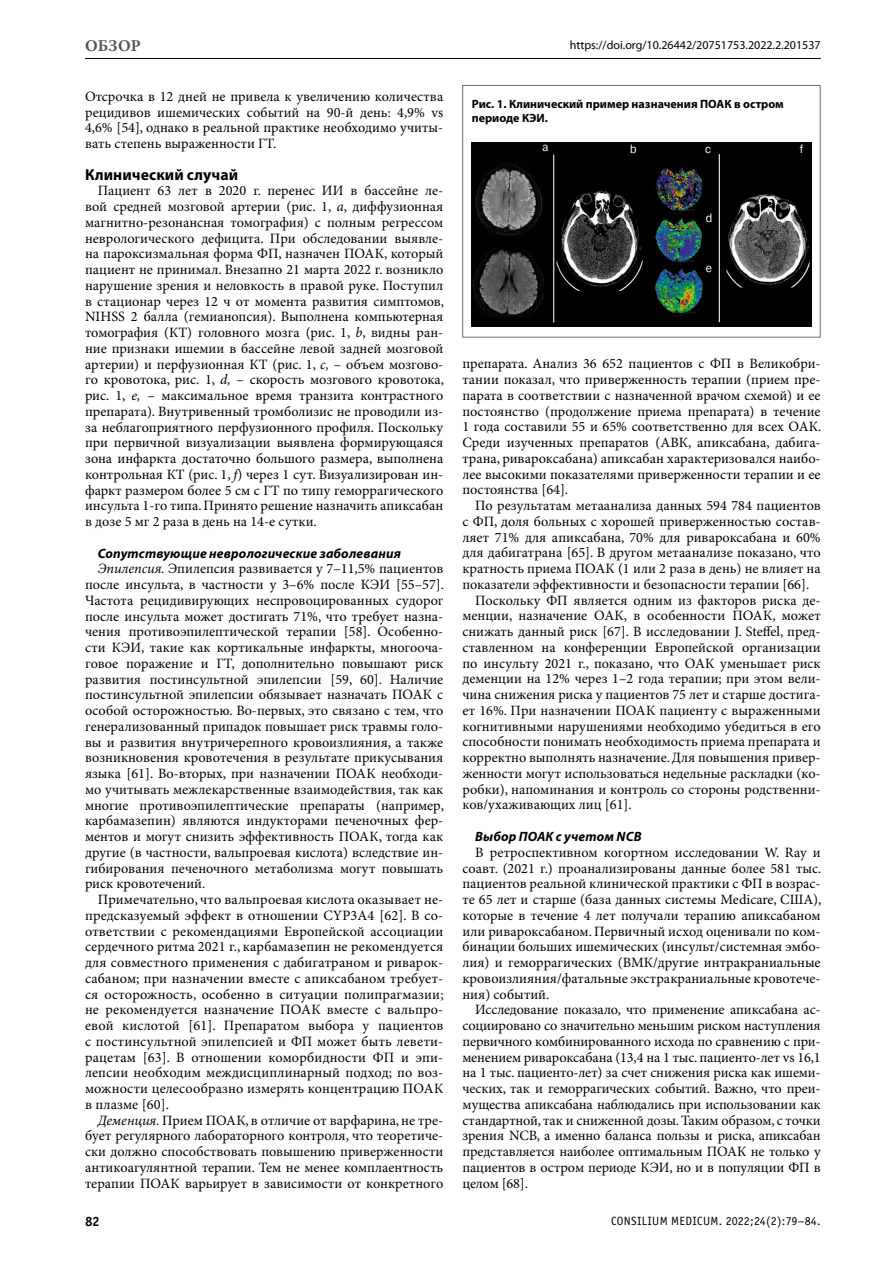
<style>
.page{position:relative;width:893px;height:1263px;background:#fff}
.page>*{position:absolute;margin:0;border:0;box-sizing:border-box;transform-origin:0 0}
.t1{font:700 16.5px "Minion Pro";color:#545454}
.t2{font:700 15.75px "Myriad Pro";letter-spacing:.005em;color:#000}
.t3{font:14.25px/15.8px "Minion Pro";color:#000;text-align:justify}
.t4{font:italic 700 13.5px "Myriad Pro";letter-spacing:.01em;color:#000}
.t5{font:13.5px "Officina Sans Bold C";color:#000}
.t6{font:700 12px/14.2px "Myriad Pro";color:#000}
.t7{font:12px "Myriad Pro";color:#000}
.t8{font:12px "Officina Sans Book C";letter-spacing:.025em;color:#000}
.t9{font:12px "Pragmatica C";color:#fff;scale:.9 1}
.s1{font-style:italic}
</style>
<div class="page">
<hr style="left:85px;top:58px;width:736px;height:1px;background:#000">
<img style="left:471px;top:142px;width:340px;height:185px">
<div style="left:462px;top:85px;width:358px;height:253px;border:1px solid #6f6f6f"></div>
<p class="t1" style="left:85px;top:36px;width:25px">Обзор</p>
<p class="t3" style="left:85px;top:89px;width:360px">Отсрочка в 12 дней не привела к увеличению количества рецидивов ишемических событий на 90-й день: 4,9% vs 4,6% [54], однако в реальной практике необходимо учиты&shy;вать степень выраженности ГТ.</p>
<p class="t2" style="left:85px;top:165px;width:155px">Клинический случай</p>
<p class="t3" style="left:85px;top:183px;width:361px;text-indent:13px">Пациент 63 лет в 2020 г. перенес ИИ в бассейне ле&shy;вой средней мозговой артерии (рис. 1, <span class="s1">a</span>, диффузионная магнитно-резонансная томография) с полным регрессом неврологического дефицита. При обследовании выявле&shy;на пароксизмальная форма ФП, назначен ПОАК, который пациент не принимал. Внезапно 21 марта 2022 г. возникло нарушение зрения и неловкость в правой руке. Поступил в стационар через 12 ч от момента развития симптомов, NIHSS 2 балла (гемианопсия). Выполнена компьютерная томография (КТ) головного мозга (рис. 1, <span class="s1">b</span>, видны ран&shy;ние признаки ишемии в бассейне левой задней мозговой артерии) и перфузионная КТ (рис. 1, <span class="s1">с,</span> – объем мозгово&shy;го кровотока, рис. 1, <span class="s1">d,</span> – скорость мозгового кровотока, рис. 1, <span class="s1">e,</span> – максимальное время транзита контрастного препарата). Внутривенный тромболизис не проводили из&shy;за неблагоприятного перфузионного профиля. Поскольку при первичной визуализации выявлена формирующаяся зона инфаркта достаточно большого размера, выполнена контрольная КТ (рис. 1, <span class="s1">f</span>) через 1 сут. Визуализирован ин&shy;фаркт размером более 5 см с ГТ по типу геморрагического инсульта 1-го типа. Принято решение назначить апиксабан в дозе 5 мг 2 раза в день на 14-е сутки.</p>
<p class="t4" style="left:98px;top:546px;width:305px">Сопутствующие неврологические заболевания</p>
<p class="t3" style="left:85px;top:561px;width:360px;text-indent:13px"><span class="s1">Эпилепсия.</span> Эпилепсия развивается у 7–11,5% пациентов после инсульта, в частности у 3–6% после КЭИ [55–57].<br>Частота рецидивирующих неспровоцированных судорог после инсульта может достигать 71%, что требует назна&shy;чения противоэпилептической терапии [58]. Особенно&shy;сти КЭИ, такие как кортикальные инфаркты, многооча&shy;говое поражение и ГТ, дополнительно повышают риск развития постинсультной эпилепсии [59, 60]. Наличие постинсультной эпилепсии обязывает назначать ПОАК с особой осторожностью. Во-первых, это связано с тем, что генерализованный припадок повышает риск травмы голо&shy;вы и развития внутричерепного кровоизлияния, а также возникновения кровотечения в результате прикусывания языка [61]. Во-вторых, при назначении ПОАК необходи&shy;мо учитывать межлекарственные взаимодействия, так как многие противоэпилептические препараты (например, карбамазепин) являются индукторами печеночных фер&shy;ментов и могут снизить эффективность ПОАК, тогда как другие (в частности, вальпроевая кислота) вследствие ин&shy;гибирования печеночного метаболизма могут повышать риск кровотечений.</p>
<p class="t3" style="left:85px;top:892px;width:360px;text-indent:13px">Примечательно, что вальпроевая кислота оказывает не&shy;предсказуемый эффект в отношении CYP3A4 [62]. В со&shy;ответствии с рекомендациями Европейской ассоциации сердечного ритма 2021 г., карбамазепин не рекомендуется для совместного применения с дабигатраном и риварок&shy;сабаном; при назначении вместе с апиксабаном требует&shy;ся осторожность, особенно в ситуации полипрагмазии; не рекомендуется назначение ПОАК вместе с вальпро&shy;евой кислотой [61]. Препаратом выбора у пациентов с постинсультной эпилепсией и ФП может быть левети&shy;рацетам [63]. В отношении коморбидности ФП и эпи&shy;лепсии необходим междисциплинарный подход; по воз&shy;можности целесообразно измерять концентрацию ПОАК в плазме [60].</p>
<p class="t3" style="left:85px;top:1113px;width:360px;text-indent:13px"><span class="s1">Деменция.</span> Прием ПОАК, в отличие от варфарина, не тре&shy;бует регулярного лабораторного контроля, что теоретиче&shy;ски должно способствовать повышению приверженности антикоагулянтной терапии. Тем не менее комплаентность терапии ПОАК варьирует в зависимости от конкретного</p>
<p class="t7" style="left:570px;top:39px;width:252px">https://doi.org/10.26442/20751753.2022.2.201537</p>
<p class="t6" style="left:472px;top:97px;width:314px">Рис. 1. Клинический пример назначения ПОАК в остром периоде КЭИ.</p>
<p class="t9" style="left:542px;top:140px;width:8px">a</p>
<p class="t9" style="left:630px;top:142px;width:9px">b</p>
<p class="t9" style="left:705px;top:142px;width:8px">c</p>
<p class="t9" style="left:800px;top:143px;width:5px">f</p>
<p class="t9" style="left:706px;top:211px;width:9px">d</p>
<p class="t9" style="left:706px;top:261px;width:8px">e</p>
<p class="t3" style="left:462px;top:357px;width:360px">препарата. Анализ 36 652 пациентов с ФП в Великобри&shy;тании показал, что приверженность терапии (прием пре&shy;парата в соответствии с назначенной врачом схемой) и ее постоянство (продолжение приема препарата) в течение 1 года составили 55 и 65% соответственно для всех ОАК.<br>Среди изученных препаратов (АВК, апиксабана, дабига&shy;трана, ривароксабана) апиксабан характеризовался наибо&shy;лее высокими показателями приверженности терапии и ее постоянства [64].</p>
<p class="t3" style="left:475px;top:498px;width:347px">По результатам метаанализа данных 594 784 пациентов</p>
<p class="t3" style="left:462px;top:514px;width:360px">с ФП, доля больных с хорошей приверженностью состав-</p>
<p class="t3" style="left:462px;top:530px;width:360px">ляет 71% для апиксабана, 70% для ривароксабана и 60%</p>
<p class="t3" style="left:462px;top:546px;width:360px">для дабигатрана [65]. В другом метаанализе показано, что</p>
<p class="t3" style="left:462px;top:561px;width:360px">кратность приема ПОАК (1 или 2 раза в день) не влияет на</p>
<p class="t3" style="left:462px;top:577px;width:348px">показатели эффективности и безопасности терапии [66].</p>
<p class="t3" style="left:475px;top:593px;width:347px">Поскольку ФП является одним из факторов риска де-</p>
<p class="t3" style="left:462px;top:608px;width:360px">менции, назначение ОАК, в особенности ПОАК, может</p>
<p class="t3" style="left:462px;top:624px;width:360px">снижать данный риск [67]. В исследовании J. Steffel, пред-</p>
<p class="t3" style="left:462px;top:640px;width:360px">ставленном на конференции Европейской организации</p>
<p class="t3" style="left:462px;top:656px;width:360px">по инсульту 2021 г., показано, что ОАК уменьшает риск</p>
<p class="t3" style="left:462px;top:671px;width:360px">деменции на 12% через 1–2 года терапии; при этом вели-</p>
<p class="t3" style="left:462px;top:687px;width:360px">чина снижения риска у пациентов 75 лет и старше достига-</p>
<p class="t3" style="left:462px;top:703px;width:360px">ет 16%. При назначении ПОАК пациенту с выраженными</p>
<p class="t3" style="left:462px;top:719px;width:360px">когнитивными нарушениями необходимо убедиться в его</p>
<p class="t3" style="left:462px;top:734px;width:360px">способности понимать необходимость приема препарата и</p>
<p class="t3" style="left:462px;top:750px;width:360px">корректно выполнять назначение. Для повышения привер-</p>
<p class="t3" style="left:462px;top:766px;width:360px">женности могут использоваться недельные раскладки (ко-</p>
<p class="t3" style="left:462px;top:782px;width:360px">робки), напоминания и контроль со стороны родственни-</p>
<p class="t3" style="left:462px;top:797px;width:171px">ков/ухаживающих лиц [61].</p>
<p class="t4" style="left:475px;top:829px;width:168px">Выбор ПОАК с учетом NCB</p>
<p class="t3" style="left:462px;top:845px;width:361px;text-indent:13px">В ретроспективном когортном исследовании W. Ray и соавт. (2021 г.) проанализированы данные более 581 тыс. пациентов реальной клинической практики с ФП в возрас&shy;те 65 лет и старше (база данных системы Medicare, США), которые в течение 4 лет получали терапию апиксабаном или ривароксабаном. Первичный исход оценивали по ком&shy;бинации больших ишемических (инсульт/системная эмбо&shy;лия) и геморрагических (ВМК/другие интракраниальные кровоизлияния/фатальные экстракраниальные кровотече&shy;ния) событий.</p>
<p class="t3" style="left:462px;top:1002px;width:360px;text-indent:13px">Исследование показало, что применение апиксабана ас&shy;социировано со значительно меньшим риском наступления первичного комбинированного исхода по сравнению с при&shy;менением ривароксабана (13,4 на 1 тыс. пациенто-лет vs 16,1 на 1 тыс. пациенто-лет) за счет снижения риска как ишеми&shy;ческих, так и геморрагических событий. Важно, что преи&shy;мущества апиксабана наблюдались при использовании как стандартной, так и сниженной дозы. Таким образом, с точки зрения NCB, а именно баланса пользы и риска, апиксабан представляется наиболее оптимальным ПОАК не только у пациентов в остром периоде КЭИ, но и в популяции ФП в целом [68].</p>
<p class="t5" style="left:85px;top:1214px;width:16px">82</p>
<p class="t8" style="left:611px;top:1214px;width:211px">CONSILIUM MEDICUM. 2022;24(2):79–84.</p>
</div>
